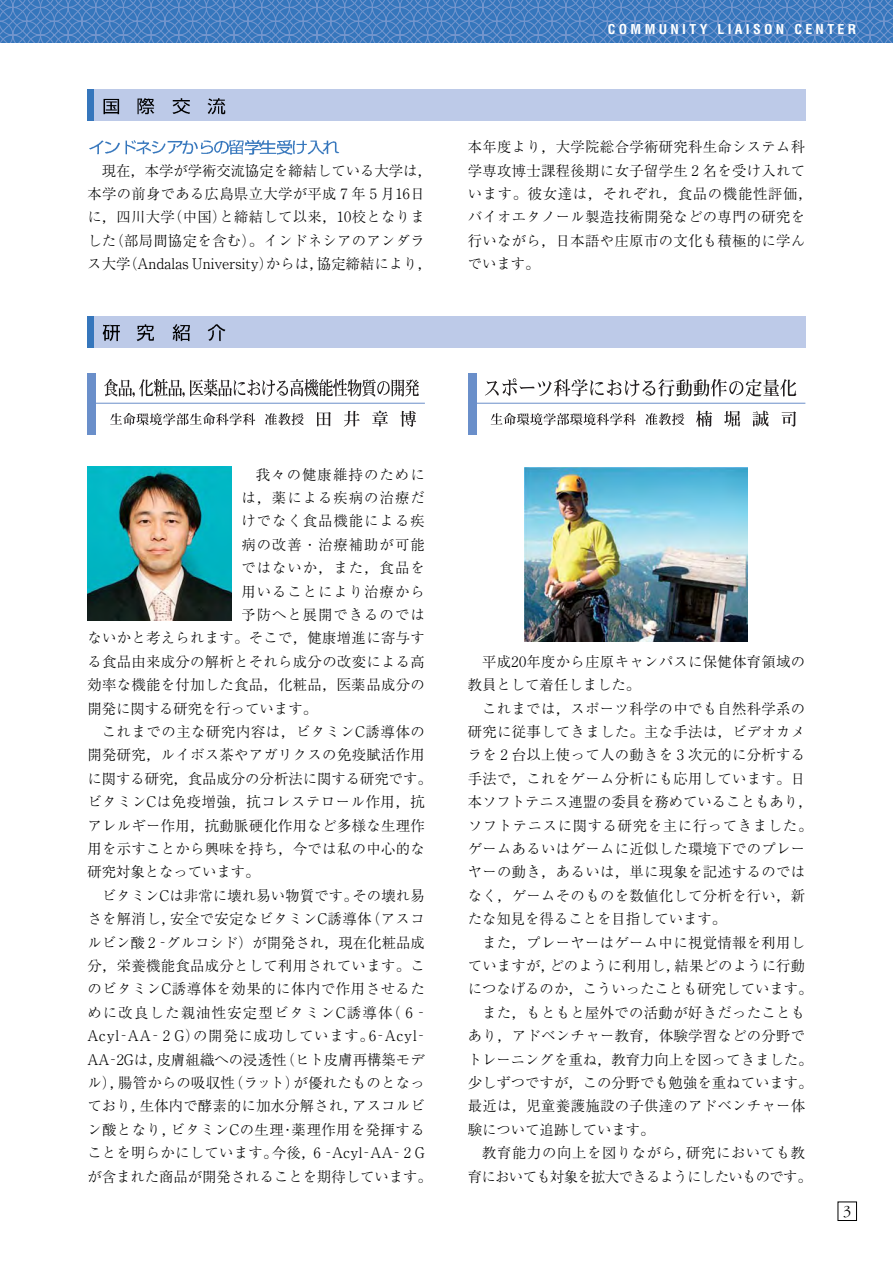
<style>
.page{position:relative;width:893px;height:1262px;background:#fff}
.page>*{position:absolute;margin:0;border:0;box-sizing:border-box;transform-origin:0 0}
.t1{font:300 15.9px "Garamond";color:#000}
.t2{font:300 14.4px/23.4px "Ryumin";letter-spacing:.02em;color:#000}
.t3{font:300 14.4px "Ryumin";color:#000}
.t4{font:300 14.4px "Ryumin";letter-spacing:.04em;color:#000}
.t5{font:300 14.4px "Ryumin";letter-spacing:.07em;color:#000}
.t6{font:14.4px "Ryuumin Hankaku";color:#000}
.t7{font:14.4px "Ryuumin Hankaku";letter-spacing:.055em;color:#000}
.t8{font:300 14.4px "Ryumin";letter-spacing:-.045em;color:#000}
.t9{font:300 14.4px "Ryumin";letter-spacing:.085em;color:#000}
.t10{font:300 14.4px "Ryumin";letter-spacing:.075em;color:#000}
.t11{font:700 condensed 13.2px "Helvetica";letter-spacing:.24em;color:#fff;scale:1.04 1}
.s1{font-family:"Ryuumin Hankaku";font-weight:400}
.s2{font-family:"Ryumin";font-weight:300}
</style>
<div class="page">
<svg style="left:0;top:0;width:892px;height:43px;background:#487fc1"></svg>
<img style="left:89px;top:140px;width:46px;height:14px">
<img style="left:135px;top:140px;width:15px;height:14px">
<img style="left:150px;top:140px;width:63px;height:14px">
<img style="left:213px;top:141px;width:15px;height:13px">
<img style="left:228px;top:139px;width:63px;height:15px">
<img style="left:291px;top:140px;width:31px;height:14px">
<img style="left:322px;top:140px;width:17px;height:14px">
<svg style="left:317px;top:412px;width:14px;height:14px"></svg>
<svg style="left:344px;top:411px;width:15px;height:15px"></svg>
<svg style="left:372px;top:410px;width:16px;height:16px"></svg>
<svg style="left:400px;top:411px;width:16px;height:16px"></svg>
<svg style="left:104px;top:379px;width:315px;height:18px"></svg>
<hr style="left:87px;top:403px;width:338px;height:1px;background:#6a8fca">
<div style="left:87px;top:373px;width:9px;height:61px;background:#6a8fca"></div>
<svg style="left:110px;top:413px;width:145px;height:12px"></svg>
<svg style="left:265px;top:413px;width:39px;height:12px"></svg>
<svg style="left:696px;top:411px;width:16px;height:16px"></svg>
<svg style="left:724px;top:411px;width:16px;height:15px"></svg>
<svg style="left:752px;top:410px;width:16px;height:16px"></svg>
<svg style="left:781px;top:411px;width:15px;height:15px"></svg>
<svg style="left:485px;top:378px;width:311px;height:18px"></svg>
<hr style="left:468px;top:403px;width:337px;height:1px;background:#6a8fca">
<div style="left:468px;top:373px;width:8px;height:61px;background:#6a8fca"></div>
<svg style="left:490px;top:413px;width:145px;height:12px"></svg>
<svg style="left:645px;top:413px;width:39px;height:12px"></svg>
<div style="left:88px;top:316px;width:717px;height:32px;background:#bdcae8"></div>
<img style="left:102px;top:324px;width:18px;height:18px">
<img style="left:136px;top:324px;width:89px;height:18px">
<div style="left:87px;top:316px;width:7px;height:32px;background:#3576bc"></div>
<div style="left:88px;top:89px;width:717px;height:32px;background:#bdcae8"></div>
<img style="left:103px;top:98px;width:17px;height:17px">
<img style="left:137px;top:98px;width:88px;height:17px">
<div style="left:87px;top:89px;width:7px;height:32px;background:#3576bc"></div>
<img style="left:87px;top:467px;width:144px;height:153px">
<img style="left:525px;top:467px;width:222px;height:174px">
<p class="t2" style="left:87px;top:160px;width:346px;text-indent:14px">現在，本学が学術交流協定を締結している大学は，本学の前身である広島県立大学が平成７年５月<span class="s1">16</span>日に，四川大学<span class="s1">(</span>中国<span class="s1">)</span>と締結して以来，<span class="s1">10</span>校となりました<span class="s1">(</span>部局間協定を含む<span class="s1">)</span>。インドネシアのアンダラ</p>
<p class="t6" style="left:87px;top:258px;width:346px"><span class="s2">ス大学</span>(Andalas University)<span class="s2">からは，協定締結により，</span></p>
<p class="t11" style="left:608px;top:24px;width:240px">COMMUNITY LIAISON CENTER</p>
<p class="t2" style="left:468px;top:137px;width:346px">本年度より，大学院総合学術研究科生命システム科学専攻博士課程後期に女子留学生２名を受け入れています。彼女達は，それぞれ，食品の機能性評価，バイオエタノール製造技術開発などの専門の研究を行いながら，日本語や庄原市の文化も積極的に学んでいます。</p>
<p class="t10" style="left:256px;top:469px;width:170px">我々の健康維持のために</p>
<p class="t5" style="left:241px;top:492px;width:185px">は，薬による疾病の治療だ</p>
<p class="t5" style="left:241px;top:516px;width:185px">けでなく食品機能による疾</p>
<p class="t5" style="left:241px;top:539px;width:185px">病の改善・治療補助が可能</p>
<p class="t5" style="left:241px;top:563px;width:185px">ではないか，また，食品を</p>
<p class="t5" style="left:241px;top:586px;width:185px">用いることにより治療から</p>
<p class="t5" style="left:241px;top:609px;width:185px">予防へと展開できるのでは</p>
<p class="t2" style="left:87px;top:628px;width:339px">ないかと考えられます。そこで，健康増進に寄与す</p>
<p class="t2" style="left:87px;top:651px;width:339px">る食品由来成分の解析とそれら成分の改変による高</p>
<p class="t2" style="left:87px;top:675px;width:339px">効率な機能を付加した食品，化粧品，医薬品成分の</p>
<p class="t3" style="left:87px;top:703px;width:231px">開発に関する研究を行っています。</p>
<p class="t4" style="left:102px;top:726px;width:324px">これまでの主な研究内容は，ビタミン<span class="s1">C</span>誘導体の</p>
<p class="t2" style="left:87px;top:745px;width:339px">開発研究，ルイボス茶やアガリクスの免疫賦活作用</p>
<p class="t3" style="left:87px;top:773px;width:346px">に関する研究，食品成分の分析法に関する研究です。</p>
<p class="t4" style="left:87px;top:796px;width:339px">ビタミン<span class="s1">C</span>は免疫増強，抗コレステロール作用，抗</p>
<p class="t2" style="left:87px;top:815px;width:339px">アレルギー作用，抗動脈硬化作用など多様な生理作</p>
<p class="t2" style="left:87px;top:839px;width:339px">用を示すことから興味を持ち，今では私の中心的な</p>
<p class="t3" style="left:87px;top:867px;width:174px">研究対象となっています。</p>
<p class="t2" style="left:102px;top:885px;width:324px">ビタミン<span class="s1">C</span>は非常に壊れ易い物質です。その壊れ易</p>
<p class="t2" style="left:87px;top:909px;width:339px">さを解消し，安全で安定なビタミン<span class="s1">C</span>誘導体（アスコ</p>
<p class="t3" style="left:87px;top:937px;width:339px">ルビン酸２<span class="s1">-</span>グルコシド）が開発され，現在化粧品成</p>
<p class="t2" style="left:87px;top:955px;width:339px">分，栄養機能食品成分として利用されています。こ</p>
<p class="t4" style="left:87px;top:984px;width:339px">のビタミン<span class="s1">C</span>誘導体を効果的に体内で作用させるた</p>
<p class="t9" style="left:87px;top:1007px;width:339px">めに改良した親油性安定型ビタミン<span class="s1">C</span>誘導体<span class="s1">(</span>６<span class="s1">-</span></p>
<p class="t7" style="left:87px;top:1030px;width:339px">Acyl-AA-<span class="s2">２</span>G)<span class="s2">の開発に成功しています。</span>6-Acyl-</p>
<p class="t2" style="left:87px;top:1049px;width:346px"><span class="s1">AA-2G</span>は，皮膚組織への浸透性（ヒト皮膚再構築モデル），腸管からの吸収性（ラット）が優れたものとなっており，生体内で酵素的に加水分解され，アスコルビン酸となり，ビタミン<span class="s1">C</span>の生理・薬理作用を発揮することを明らかにしています。今後，６<span class="s1">-Acyl-AA-</span>２<span class="s1">G</span>が含まれた商品が開発されることを期待しています。</p>
<p class="t2" style="left:468px;top:651px;width:339px;text-indent:14px">平成<span class="s1">20</span>年度から庄原キャンパスに保健体育領域の教員として着任しました。</p>
<p class="t2" style="left:468px;top:698px;width:346px;text-indent:14px">これまでは，スポーツ科学の中でも自然科学系の研究に従事してきました。主な手法は，ビデオカメラを２台以上使って人の動きを３次元的に分析する手法で，これをゲーム分析にも応用しています。日本ソフトテニス連盟の委員を務めていることもあり，ソフトテニスに関する研究を主に行ってきました。ゲームあるいはゲームに近似した環境下でのプレーヤーの動き，あるいは，単に現象を記述するのではなく，ゲームそのものを数値化して分析を行い，新たな知見を得ることを目指しています。</p>
<p class="t2" style="left:482px;top:932px;width:324px">また，プレーヤーはゲーム中に視覚情報を利用し</p>
<p class="t2" style="left:468px;top:955px;width:339px">ていますが，どのように利用し，結果どのように行動</p>
<p class="t3" style="left:468px;top:984px;width:346px">につなげるのか，こういったことも研究しています。</p>
<p class="t2" style="left:482px;top:1002px;width:324px">また，もともと屋外での活動が好きだったことも</p>
<p class="t2" style="left:468px;top:1026px;width:339px">あり，アドベンチャー教育，体験学習などの分野で</p>
<p class="t3" style="left:468px;top:1054px;width:346px">トレーニングを重ね，教育力向上を図ってきました。</p>
<p class="t3" style="left:468px;top:1077px;width:346px">少しずつですが，この分野でも勉強を重ねています。</p>
<p class="t2" style="left:468px;top:1096px;width:339px">最近は，児童養護施設の子供達のアドベンチャー体</p>
<p class="t3" style="left:468px;top:1124px;width:188px">験について追跡しています。</p>
<p class="t4" style="left:482px;top:1147px;width:324px">教育能力の向上を図りながら，研究においても教</p>
<p class="t8" style="left:468px;top:1171px;width:345px">育においても対象を拡大できるようにしたいものです。</p>
<p class="t1" style="left:843px;top:1204px;width:9px">3</p>
</div>
